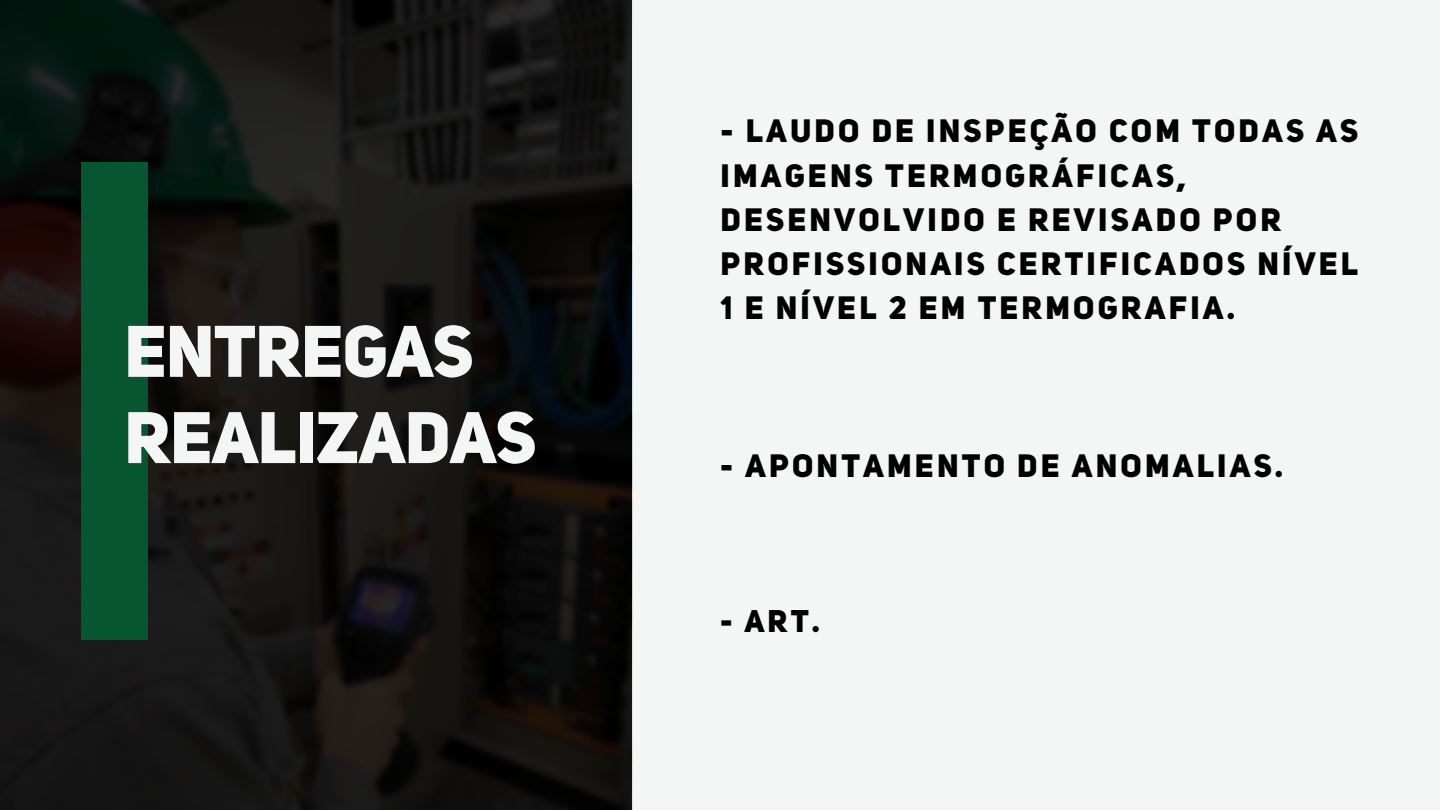
<style>
.page{position:relative;width:1440px;height:810px;background:#fff}
.page>*{position:absolute;margin:0;border:0;box-sizing:border-box;transform-origin:0 0}
.t1{font:72px/86.2px "Uni Sans Heavy CAPS";letter-spacing:-.01em;color:#f4f6f5}
.t2{font:32px/44.2px "Uni Sans Heavy CAPS";letter-spacing:.1em;color:#000}
.t3{font:31px "Uni Sans Heavy CAPS";color:#000}
</style>
<div class="page">
<div style="left:633px;top:0;width:807px;height:810px;background:#f4f6f5"></div>
<img style="left:0;top:0;width:633px;height:810px">
<div style="left:81px;top:162px;width:67px;height:478px;background:#085631"></div>
<p class="t1" style="left:124px;top:315px;width:413px">ENTREGAS<br>REALIZADAS</p>
<p class="t2" style="left:721px;top:112px;width:639px">- LAUDO DE INSPEÇÃO COM TODAS AS<br>IMAGENS TERMOGRÁFICAS,<br>DESENVOLVIDO E REVISADO POR<br>PROFISSIONAIS CERTIFICADOS NÍVEL<br>1 E NÍVEL 2 EM TERMOGRAFIA.</p>
<p class="t2" style="left:720px;top:446px;width:565px">- APONTAMENTO DE ANOMALIAS.</p>
<p class="t3" style="left:720px;top:609px;width:101px">- ART.</p>
</div>
